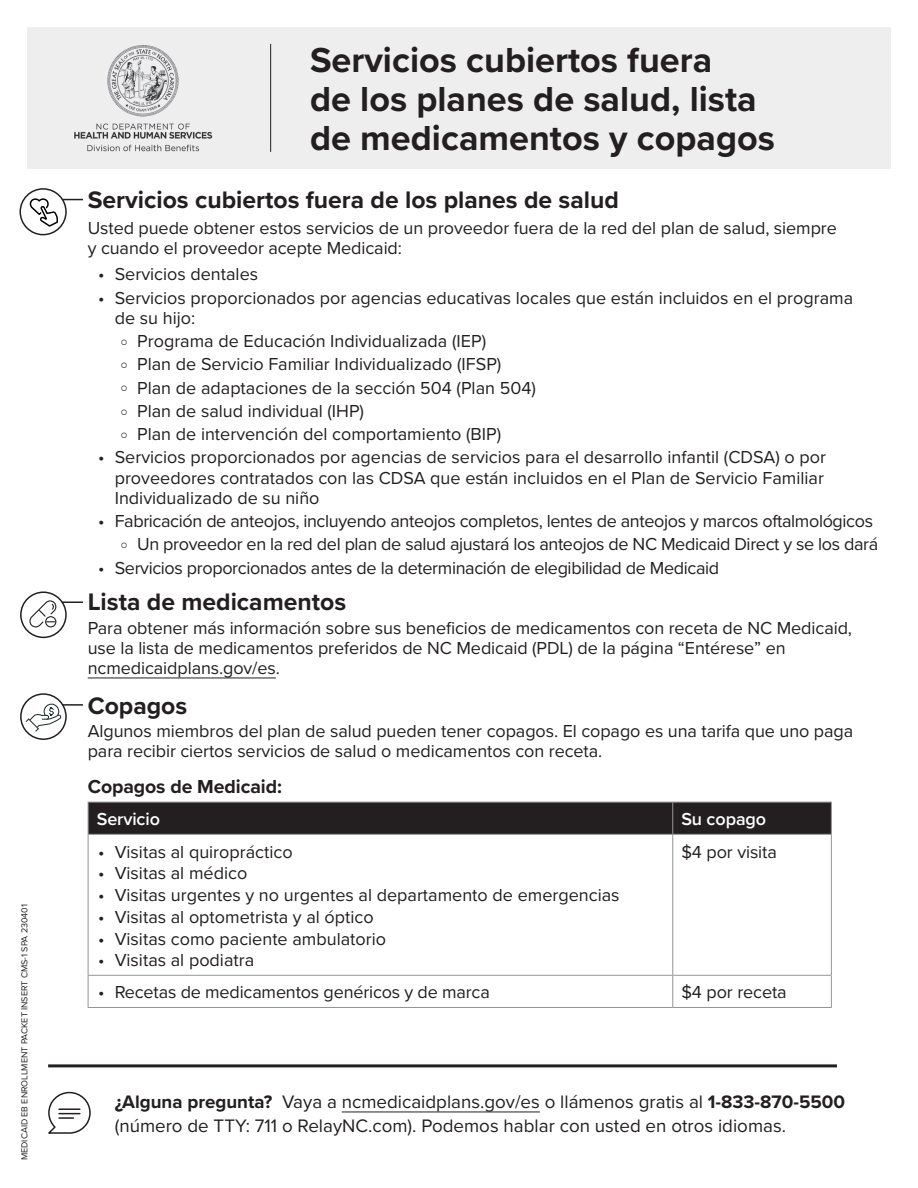
<style>
.page{position:relative;width:918px;height:1188px;background:#fff}
.page>*{position:absolute;margin:0;border:0;box-sizing:border-box;transform-origin:0 0}
.t1{font:700 36px/39px "Proxima Nova";color:#231f20}
.t2{font:700 24.75px "Proxima Nova";color:#231f20}
.t3{font:700 19.5px "Proxima Nova";letter-spacing:-.005em;color:#231f20}
.t4{font:18.75px/24px "Proxima Nova";color:#231f20}
.t5{font:18px/20.2px "Proxima Nova";letter-spacing:-.005em;color:#231f20}
.t6{font:600 18px "Proxima Nova";letter-spacing:-.005em;color:#fff}
.t7{font:9px "Proxima Nova";color:#231f20}
.s1{font-weight:700}
</style>
<div class="page">
<div style="left:27px;top:27px;width:864px;height:142px;background:#eeeeef"></div>
<img style="left:74px;top:45px;width:139px;height:107px">
<hr style="left:270px;top:44px;width:1px;height:108px;background:#231f20">
<hr style="left:88px;top:678px;width:188px;height:1px;background:#231f20">
<div style="left:89px;top:803px;width:742px;height:31px;background:#231f20"></div>
<hr style="left:672px;top:802px;width:1px;height:32px;background:#939598">
<hr style="left:88px;top:834px;width:585px;height:1px;background:#939598">
<hr style="left:673px;top:834px;width:159px;height:1px;background:#939598">
<hr style="left:672px;top:835px;width:1px;height:140px;background:#939598">
<hr style="left:88px;top:975px;width:585px;height:1px;background:#939598">
<hr style="left:673px;top:975px;width:159px;height:1px;background:#939598">
<hr style="left:672px;top:976px;width:1px;height:31px;background:#939598">
<hr style="left:88px;top:1007px;width:585px;height:1px;background:#939598">
<hr style="left:673px;top:1007px;width:159px;height:1px;background:#939598">
<hr style="left:88px;top:802px;width:585px;height:1px;background:#939598">
<hr style="left:88px;top:802px;width:1px;height:32px;background:#939598">
<hr style="left:673px;top:802px;width:159px;height:1px;background:#939598">
<hr style="left:831px;top:802px;width:1px;height:32px;background:#939598">
<hr style="left:88px;top:835px;width:1px;height:140px;background:#939598">
<hr style="left:831px;top:835px;width:1px;height:140px;background:#939598">
<hr style="left:88px;top:976px;width:1px;height:31px;background:#939598">
<hr style="left:831px;top:976px;width:1px;height:31px;background:#939598">
<hr style="left:48px;top:1064px;width:789px;height:3px;background:#231f20">
<hr style="left:342px;top:1112px;width:198px;height:1px;background:#231f20">
<svg style="left:48px;top:1091px;width:43px;height:43px"></svg>
<svg style="left:20px;top:189px;width:46px;height:46px"></svg>
<div style="left:20px;top:188px;width:47px;height:47px;border:2px solid #231f20;border-radius:50%"></div>
<svg style="left:30px;top:196px;width:53px;height:32px"></svg>
<div style="left:20px;top:591px;width:47px;height:47px;border:2px solid #231f20;border-radius:50%"></div>
<svg style="left:29px;top:600px;width:54px;height:27px"></svg>
<svg style="left:21px;top:694px;width:45px;height:45px"></svg>
<div style="left:20px;top:693px;width:47px;height:47px;border:2px solid #231f20;border-radius:50%"></div>
<svg style="left:26px;top:704px;width:35px;height:28px"></svg>
<hr style="left:62px;top:704px;width:21px;height:2px;background:#231f20">
<p class="t7" style="left:18px;top:1160px;width:258px;rotate:-90deg">MEDICAID EB ENROLLMENT PACKET INSERT CMS-1 SPA 230401</p>
<h1 class="t1" style="left:310px;top:40px;width:466px">Servicios cubiertos fuera<br>de los planes de salud, lista de medicamentos y copagos</h1>
<h2 class="t2" style="left:88px;top:181px;width:533px">Servicios cubiertos fuera de los planes de salud</h2>
<p class="t5" style="left:88px;top:217px;width:751px">Usted puede obtener estos servicios de un proveedor fuera de la red del plan de salud, siempre y cuando el proveedor acepte Medicaid:</p>
<p class="t5" style="left:98px;top:264px;width:161px">• Servicios dentales</p>
<p class="t5" style="left:115px;top:287px;width:740px;text-indent:-16px">• Servicios proporcionados por agencias educativas locales que están incluidos en el programa de su hijo:</p>
<p class="t5" style="left:137px;top:330px;width:350px">Programa de Educación Individualizada (IEP)</p>
<p class="t5" style="left:137px;top:354px;width:366px">Plan de Servicio Familiar Individualizado (IFSP)</p>
<p class="t5" style="left:137px;top:377px;width:400px">Plan de adaptaciones de la sección 504 (Plan 504)</p>
<p class="t5" style="left:137px;top:400px;width:228px">Plan de salud individual (IHP)</p>
<p class="t5" style="left:137px;top:423px;width:366px">Plan de intervención del comportamiento (BIP)</p>
<p class="t5" style="left:115px;top:447px;width:713px;text-align:justify;text-indent:-16px">• Servicios proporcionados por agencias de servicios para el desarrollo infantil (CDSA) o por proveedores contratados con las CDSA que están incluidos en el Plan de Servicio Familiar Individualizado de su niño</p>
<p class="t5" style="left:98px;top:510px;width:776px">• Fabricación de anteojos, incluyendo anteojos completos, lentes de anteojos y marcos oftalmológicos</p>
<p class="t5" style="left:137px;top:534px;width:743px">Un proveedor en la red del plan de salud ajustará los anteojos de NC Medicaid Direct y se los dará</p>
<p class="t5" style="left:98px;top:557px;width:622px">• Servicios proporcionados antes de la determinación de elegibilidad de Medicaid</p>
<h2 class="t2" style="left:88px;top:584px;width:260px">Lista de medicamentos</h2>
<p class="t5" style="left:88px;top:617px;width:766px">Para obtener más información sobre sus beneficios de medicamentos con receta de NC Medicaid, use la lista de medicamentos preferidos de NC Medicaid (PDL) de la página “Entérese” en ncmedicaidplans.gov/es.</p>
<h2 class="t2" style="left:88px;top:687px;width:101px">Copagos</h2>
<p class="t5" style="left:88px;top:720px;width:767px">Algunos miembros del plan de salud pueden tener copagos. El copago es una tarifa que uno paga para recibir ciertos servicios de salud o medicamentos con receta.</p>
<h3 class="t3" style="left:88px;top:772px;width:196px">Copagos de Medicaid:</h3>
<p class="t6" style="left:97px;top:806px;width:65px">Servicio</p>
<p class="t6" style="left:681px;top:806px;width:86px">Su copago</p>
<p class="t5" style="left:98px;top:841px;width:196px">• Visitas al quiropráctico</p>
<p class="t5" style="left:98px;top:862px;width:151px">• Visitas al médico</p>
<p class="t5" style="left:98px;top:884px;width:523px">• Visitas urgentes y no urgentes al departamento de emergencias</p>
<p class="t5" style="left:98px;top:906px;width:277px">• Visitas al optometrista y al óptico</p>
<p class="t5" style="left:98px;top:928px;width:289px">• Visitas como paciente ambulatorio</p>
<p class="t5" style="left:98px;top:949px;width:158px">• Visitas al podiatra</p>
<p class="t5" style="left:681px;top:841px;width:97px">$4 por visita</p>
<p class="t5" style="left:98px;top:982px;width:393px">• Recetas de medicamentos genéricos y de marca</p>
<p class="t5" style="left:681px;top:982px;width:107px">$4 por receta</p>
<p class="t4" style="left:115px;top:1089px;width:732px"><span class="s1">¿Alguna pregunta?</span> Vaya a ncmedicaidplans.gov/es o llámenos gratis al <span class="s1">1-833-870-5500 </span>(número de TTY: 711 o RelayNC.com). Podemos hablar con usted en otros idiomas.</p>
</div>
